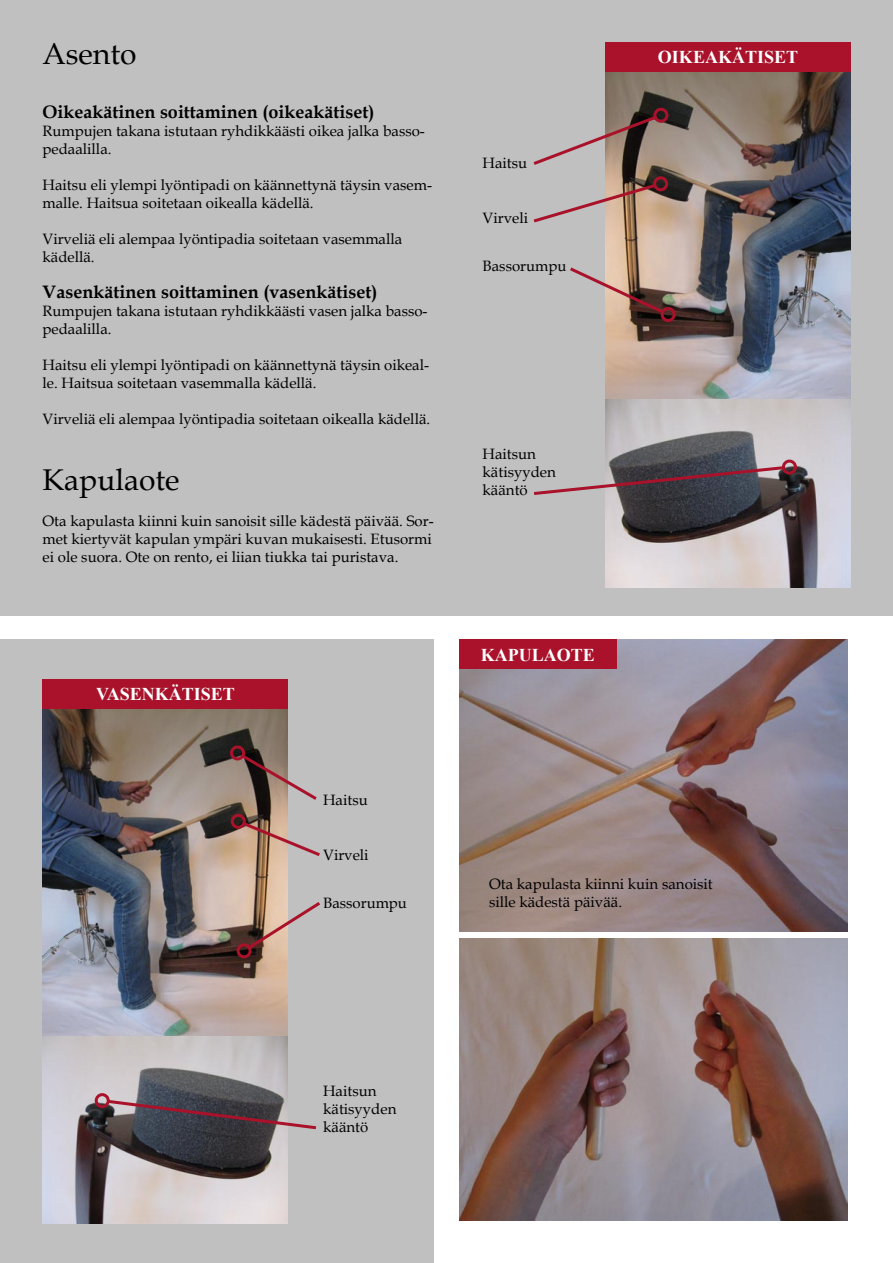
<style>
.page{position:relative;width:893px;height:1263px;background:#fff}
.page>*{position:absolute;margin:0;border:0;box-sizing:border-box;transform-origin:0 0}
.otsikko{font:30px "Book Antiqua";color:#000}
.sub{font:700 18px "Book Antiqua";color:#000}
.t1{font:700 18px "Times New Roman";color:#fff}
.next{font:15px/18px "Book Antiqua";color:#000}
.body{font:15px/18px "Book Antiqua";color:#000}
</style>
<div class="page">
<img style="left:459px;top:640px;width:389px;height:291px">
<img style="left:459px;top:938px;width:389px;height:282px">
<div style="left:0;top:0;width:893px;height:615px;background:#c0c0c0"></div>
<img style="left:605px;top:73px;width:245px;height:514px">
<div style="left:605px;top:43px;width:245px;height:29px;background:#a9122a"></div>
<svg style="left:533px;top:114px;width:126px;height:53px"></svg>
<div style="left:653px;top:108px;width:15px;height:15px;border:3px solid #a9122a;border-radius:50%"></div>
<svg style="left:533px;top:182px;width:126px;height:43px"></svg>
<div style="left:653px;top:176px;width:15px;height:15px;border:3px solid #a9122a;border-radius:50%"></div>
<svg style="left:570px;top:265px;width:97px;height:51px"></svg>
<div style="left:661px;top:307px;width:15px;height:15px;border:3px solid #a9122a;border-radius:50%"></div>
<svg style="left:534px;top:464px;width:253px;height:33px"></svg>
<div style="left:782px;top:460px;width:15px;height:15px;border:3px solid #a9122a;border-radius:50%"></div>
<div style="left:0;top:640px;width:434px;height:623px;background:#c0c0c0"></div>
<img style="left:43px;top:709px;width:245px;height:515px">
<div style="left:43px;top:679px;width:245px;height:29px;background:#a9122a"></div>
<svg style="left:239px;top:752px;width:78px;height:51px"></svg>
<div style="left:230px;top:745px;width:15px;height:15px;border:3px solid #a9122a;border-radius:50%"></div>
<svg style="left:240px;top:820px;width:80px;height:39px"></svg>
<div style="left:231px;top:814px;width:15px;height:15px;border:3px solid #a9122a;border-radius:50%"></div>
<svg style="left:245px;top:899px;width:75px;height:53px"></svg>
<div style="left:237px;top:943px;width:15px;height:15px;border:3px solid #a9122a;border-radius:50%"></div>
<svg style="left:105px;top:1098px;width:212px;height:33px"></svg>
<div style="left:95px;top:1093px;width:15px;height:15px;border:3px solid #a9122a;border-radius:50%"></div>
<div style="left:459px;top:640px;width:157px;height:29px;background:#a9122a"></div>
<p class="otsikko" style="left:43px;top:33px;width:96px">Asento</p>
<p class="sub" style="left:43px;top:100px;width:333px">Oikeakätinen soittaminen (oikeakätiset)</p>
<p class="body" style="left:43px;top:122px;width:384px">Rumpujen takana istutaan ryhdikkäästi oikea jalka basso&shy;pedaalilla.</p>
<p class="next" style="left:43px;top:176px;width:391px">Haitsu eli ylempi lyöntipadi on käännettynä täysin vasem&shy;malle. Haitsua soitetaan oikealla kädellä.</p>
<p class="next" style="left:43px;top:230px;width:361px">Virveliä eli alempaa lyöntipadia soitetaan vasemmalla kädellä.</p>
<p class="sub" style="left:43px;top:280px;width:336px">Vasenkätinen soittaminen (vasenkätiset)</p>
<p class="body" style="left:43px;top:302px;width:387px">Rumpujen takana istutaan ryhdikkäästi vasen jalka basso&shy;pedaalilla.</p>
<p class="next" style="left:43px;top:356px;width:388px">Haitsu eli ylempi lyöntipadi on käännettynä täysin oikeal&shy;le. Haitsua soitetaan vasemmalla kädellä.</p>
<p class="next" style="left:43px;top:410px;width:389px">Virveliä eli alempaa lyöntipadia soitetaan oikealla kädellä.</p>
<p class="otsikko" style="left:43px;top:459px;width:139px">Kapulaote</p>
<p class="body" style="left:43px;top:512px;width:393px">Ota kapulasta kiinni kuin sanoisit sille kädestä päivää. Sor&shy;met kiertyvät kapulan ympäri kuvan mukaisesti. Etusormi ei ole suora. Ote on rento, ei liian tiukka tai puristava.</p>
<p class="t1" style="left:96px;top:681px;width:140px">VASENKÄTISET</p>
<p class="next" style="left:323px;top:790px;width:46px">Haitsu</p>
<p class="next" style="left:323px;top:845px;width:47px">Virveli</p>
<p class="next" style="left:323px;top:894px;width:85px">Bassorumpu</p>
<p class="next" style="left:483px;top:153px;width:46px">Haitsu</p>
<p class="next" style="left:483px;top:208px;width:47px">Virveli</p>
<p class="next" style="left:483px;top:257px;width:85px">Bassorumpu</p>
<p class="t1" style="left:658px;top:45px;width:142px">OIKEAKÄTISET</p>
<p class="next" style="left:483px;top:444px;width:75px">Haitsun kätisyyden kääntö</p>
<p class="t1" style="left:481px;top:642px;width:116px">KAPULAOTE</p>
<p class="body" style="left:489px;top:874px;width:225px">Ota kapulasta kiinni kuin sanoisit sille kädestä päivää.</p>
<p class="next" style="left:323px;top:1081px;width:75px">Haitsun kätisyyden kääntö</p>
</div>
